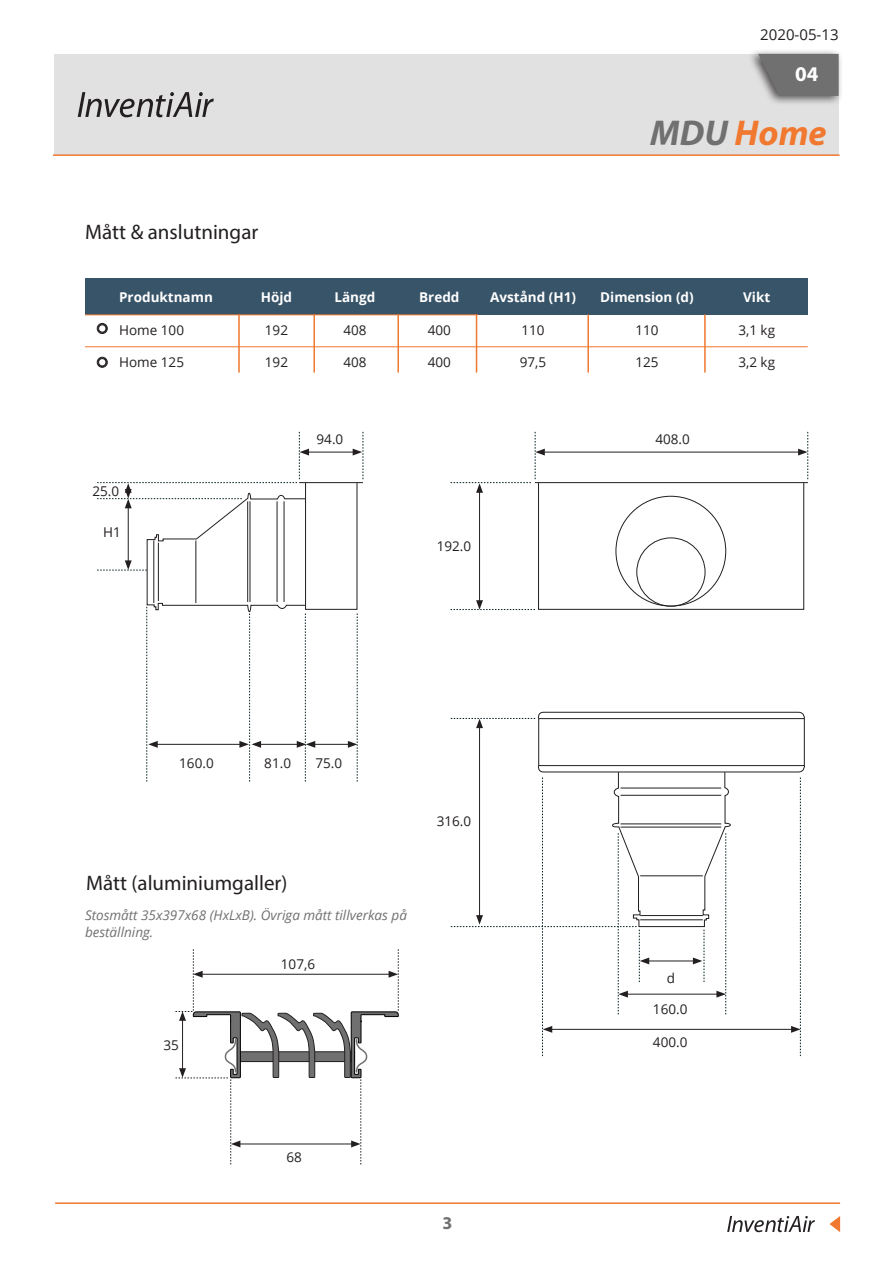
<style>
.page{position:relative;width:893px;height:1263px;background:#fff}
.page>*{position:absolute;margin:0;border:0;box-sizing:border-box;transform-origin:0 0}
.t1{font:italic 700 36px "Myriad Pro";color:#f1782f}
.t2{font:21px "Myriad Pro";color:#231f20}
.t3{font:700 21px "Myriad Pro";color:#fff}
.t4{font:700 18px "Myriad Pro";color:#707070}
.t5{font:15px "Open Sans";color:#231f20}
.t6{font:13.5px "Open Sans";color:#231f20}
.t7{font:italic 13.5px/16.2px "Open Sans";color:#707171}
.t8{font:700 13.5px "Open Sans";color:#fff}
.s1{color:#707070}
</style>
<div class="page">
<svg style="left:727px;top:1216px;width:88px;height:16px"></svg>
<svg style="left:829px;top:1216px;width:11px;height:16px"></svg>
<hr style="left:55px;top:1202px;width:785px;height:2px;background:#f1782f">
<div style="left:54px;top:54px;width:785px;height:100px;background:#e1e1e1"></div>
<svg style="left:78px;top:92px;width:136px;height:25px"></svg>
<div style="left:747px;top:48px;width:96px;height:58px;background:#231f20;opacity:.75"></div>
<svg style="left:758px;top:54px;width:81px;height:42px;background:#787777"></svg>
<hr style="left:53px;top:154px;width:786px;height:2px;background:#f1782f">
<div style="left:85px;top:278px;width:723px;height:36px;background:#385469"></div>
<div style="left:97px;top:323px;width:11px;height:11px;border:1px solid #231f20;border-radius:50%"></div>
<div style="left:98px;top:324px;width:9px;height:9px;border:1px solid #231f20;border-radius:50%"></div>
<div style="left:98px;top:325px;width:8px;height:7px;border:1px solid #231f20;border-radius:50%"></div>
<div style="left:97px;top:357px;width:11px;height:11px;border:1px solid #231f20;border-radius:50%"></div>
<div style="left:98px;top:358px;width:9px;height:9px;border:1px solid #231f20;border-radius:50%"></div>
<div style="left:98px;top:358px;width:8px;height:8px;border:1px solid #231f20;border-radius:50%"></div>
<hr style="left:85px;top:314px;width:393px;height:1px;background:#f1782f">
<hr style="left:85px;top:346px;width:723px;height:1px;background:#f1782f">
<hr style="left:238px;top:314px;width:2px;height:59px;background:#f1782f">
<hr style="left:313px;top:314px;width:2px;height:59px;background:#f1782f">
<hr style="left:476px;top:314px;width:1px;height:59px;background:#f1782f">
<hr style="left:587px;top:314px;width:2px;height:59px;background:#f1782f">
<hr style="left:397px;top:314px;width:2px;height:59px;background:#f1782f">
<hr style="left:299px;top:482px;width:64px;height:1px;background:#231f20">
<hr style="left:535px;top:482px;width:273px;height:1px;background:#231f20">
<div style="left:538px;top:483px;width:266px;height:127px;border:1px solid #231f20"></div>
<div style="left:636px;top:537px;width:69px;height:69px;border:1px solid #231f20;border-radius:50%"></div>
<div style="left:538px;top:718px;width:267px;height:48px;border:1px solid #231f20"></div>
<hr style="left:479px;top:726px;width:1px;height:191px;background:#231f20">
<svg style="left:451px;top:711px;width:354px;height:17px"></svg>
<hr style="left:479px;top:490px;width:1px;height:113px;background:#231f20">
<svg style="left:451px;top:600px;width:84px;height:10px"></svg>
<hr style="left:542px;top:452px;width:258px;height:1px;background:#231f20">
<svg style="left:798px;top:432px;width:10px;height:47px"></svg>
<svg style="left:451px;top:432px;width:94px;height:61px"></svg>
<hr style="left:307px;top:452px;width:48px;height:1px;background:#231f20">
<svg style="left:353px;top:432px;width:11px;height:47px"></svg>
<hr style="left:313px;top:744px;width:37px;height:1px;background:#231f20">
<svg style="left:348px;top:613px;width:10px;height:168px"></svg>
<svg style="left:97px;top:432px;width:218px;height:349px"></svg>
<svg style="left:451px;top:765px;width:354px;height:291px"></svg>
<svg style="left:175px;top:949px;width:224px;height:215px"></svg>
<hr style="left:704px;top:314px;width:2px;height:59px;background:#f1782f">
<p class="t5" style="left:760px;top:24px;width:80px">2020-05-13</p>
<p class="t3" style="left:795px;top:60px;width:25px">04</p>
<p class="t1" style="left:650px;top:109px;width:178px"><span class="s1">MDU</span> Home</p>
<p class="t2" style="left:85px;top:219px;width:175px">Mått &amp; anslutningar</p>
<p class="t8" style="left:119px;top:288px;width:95px">Produktnamn</p>
<p class="t6" style="left:119px;top:320px;width:66px">Home 100</p>
<p class="t6" style="left:119px;top:353px;width:66px">Home 125</p>
<p class="t8" style="left:261px;top:288px;width:33px">Höjd</p>
<p class="t6" style="left:265px;top:320px;width:25px">192</p>
<p class="t6" style="left:265px;top:353px;width:25px">192</p>
<p class="t8" style="left:334px;top:288px;width:42px">Längd</p>
<p class="t6" style="left:343px;top:320px;width:25px">408</p>
<p class="t6" style="left:343px;top:353px;width:25px">408</p>
<p class="t8" style="left:419px;top:288px;width:42px">Bredd</p>
<p class="t6" style="left:428px;top:320px;width:25px">400</p>
<p class="t6" style="left:428px;top:353px;width:25px">400</p>
<p class="t8" style="left:490px;top:288px;width:87px">Avstånd (H1)</p>
<p class="t6" style="left:521px;top:320px;width:25px">110</p>
<p class="t6" style="left:520px;top:353px;width:28px">97,5</p>
<p class="t8" style="left:600px;top:288px;width:95px">Dimension (d)</p>
<p class="t6" style="left:635px;top:320px;width:25px">110</p>
<p class="t6" style="left:635px;top:353px;width:25px">125</p>
<p class="t6" style="left:92px;top:481px;width:28px">25.0</p>
<p class="t6" style="left:103px;top:523px;width:19px">H1</p>
<p class="t6" style="left:317px;top:430px;width:28px">94.0</p>
<p class="t6" style="left:655px;top:430px;width:36px">408.0</p>
<p class="t6" style="left:437px;top:536px;width:36px">192.0</p>
<p class="t8" style="left:743px;top:288px;width:29px">Vikt</p>
<p class="t6" style="left:738px;top:320px;width:38px">3,1 kg</p>
<p class="t6" style="left:738px;top:353px;width:38px">3,2 kg</p>
<p class="t6" style="left:179px;top:754px;width:36px">160.0</p>
<p class="t6" style="left:264px;top:754px;width:28px">81.0</p>
<p class="t6" style="left:316px;top:754px;width:28px">75.0</p>
<p class="t2" style="left:86px;top:870px;width:203px">Mått (aluminiumgaller)</p>
<p class="t7" style="left:85px;top:907px;width:323px">Stosmått 35x397x68 (HxLxB). Övriga mått tillverkas på beställning.</p>
<p class="t6" style="left:281px;top:954px;width:36px">107,6</p>
<p class="t6" style="left:163px;top:1036px;width:17px">35</p>
<p class="t6" style="left:437px;top:812px;width:36px">316.0</p>
<p class="t6" style="left:286px;top:1148px;width:17px">68</p>
<p class="t4" style="left:443px;top:1211px;width:11px">3</p>
<p class="t6" style="left:667px;top:968px;width:10px">d</p>
<p class="t6" style="left:653px;top:999px;width:36px">160.0</p>
<p class="t6" style="left:653px;top:1033px;width:36px">400.0</p>
</div>
